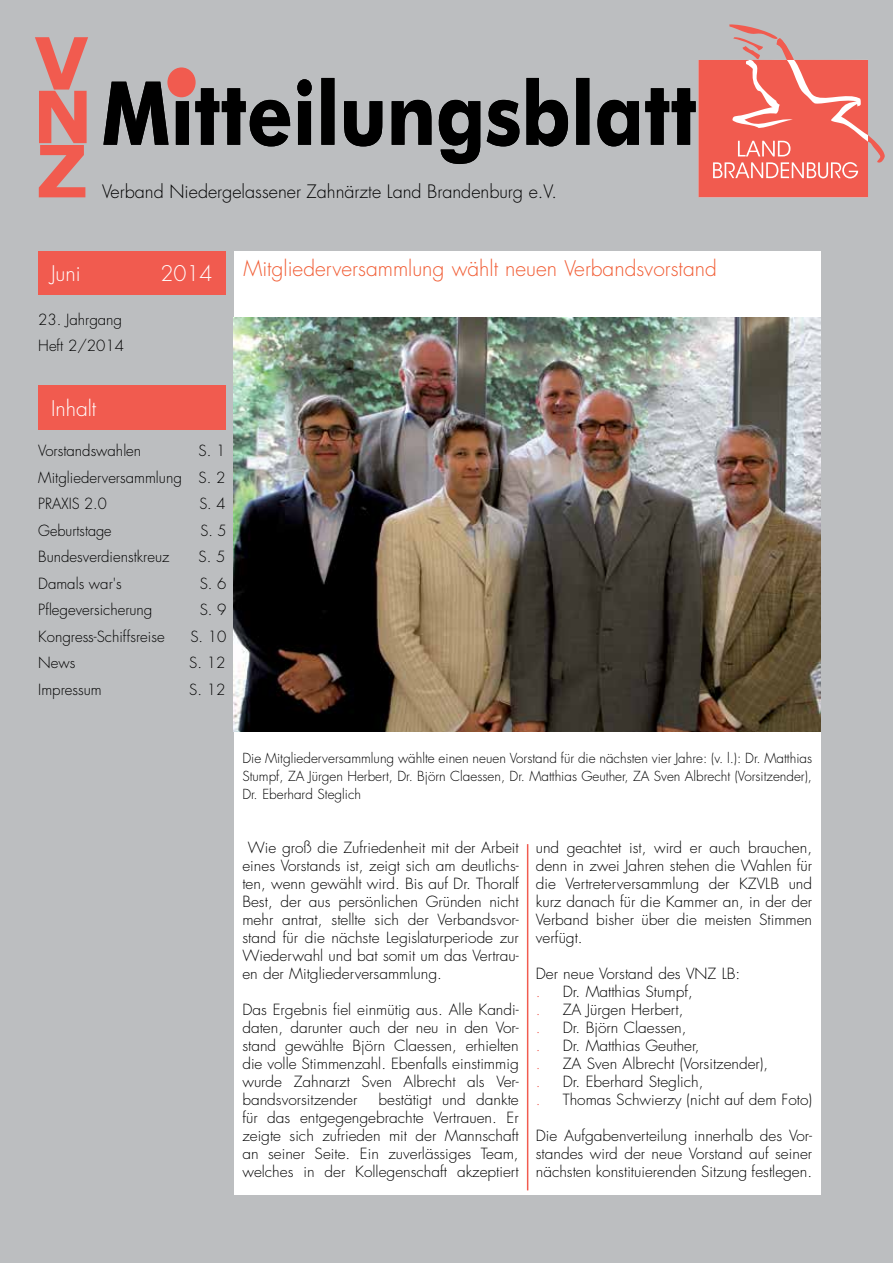
<style>
.page{position:relative;width:893px;height:1263px;background:#bcbec0}
.page>*{position:absolute;margin:0;border:0;box-sizing:border-box;transform-origin:0 0}
.t1{font:300 21px "Futura Std";color:#f15d35}
.t2{font:300 21px "Futura Std";color:#fff}
.t3{font:300 18px "Futura Std";color:#000}
.t4{font:300 15px/18px "Futura Std";color:#000;text-align:justify}
.t5{font:300 15px "Futura Std";color:#000;scale:.96 1}
.t6{font:300 15px "Futura Std";color:#f15b4f}
.t7{font:300 13.5px/18px "Futura Std";color:#000;text-align:justify}
</style>
<div class="page">
<div style="left:38px;top:251px;width:187px;height:44px;background:#f15b4f"></div>
<div style="left:234px;top:251px;width:587px;height:944px;background:#fff"></div>
<hr style="left:527px;top:844px;width:1px;height:346px;background:#f15b4f">
<svg style="left:698px;top:24px;width:187px;height:173px"></svg>
<div style="left:168px;top:68px;width:27px;height:29px;background:#f15b4f;border-radius:50%"></div>
<div style="left:167px;top:67px;width:29px;height:30px;border:2px solid #f15b4f;border-radius:50%"></div>
<svg style="left:103px;top:78px;width:593px;height:86px"></svg>
<svg style="left:35px;top:37px;width:53px;height:160px"></svg>
<div style="left:38px;top:385px;width:187px;height:44px;background:#f15b4f"></div>
<img style="left:234px;top:318px;width:587px;height:413px">
<p class="t3" style="left:102px;top:180px;width:456px">Verband Niedergelassener Zahnärzte Land Brandenburg e.V.</p>
<h1 class="t2" style="left:51px;top:261px;width:31px">Juni</h1>
<h1 class="t2" style="left:161px;top:261px;width:54px">2014</h1>
<p class="t4" style="left:38px;top:307px;width:87px;line-height:26.5px">23. Jahrgang<br>Heft 2/2014</p>
<h1 class="t1" style="left:243px;top:255px;width:475px">Mitgliederversammlung wählt neuen Verbandsvorstand</h1>
<h1 class="t2" style="left:51px;top:395px;width:47px">Inhalt</h1>
<p class="t4" style="left:38px;top:442px;width:105px">Vorstandswahlen</p>
<p class="t4" style="left:38px;top:438px;width:189px;line-height:26.5px;text-indent:160px">S. 1<br>Mitgliederversammlung S. 2<br>PRAXIS 2.0</p>
<p class="t4" style="left:199px;top:495px;width:27px">S. 4</p>
<p class="t5" style="left:38px;top:521px;width:78px">Geburtstage</p>
<p class="t4" style="left:200px;top:521px;width:27px">S. 5</p>
<p class="t4" style="left:38px;top:548px;width:133px">Bundesverdienstkreuz</p>
<p class="t4" style="left:199px;top:548px;width:28px">S. 5</p>
<p class="t4" style="left:38px;top:575px;width:85px">Damals war's</p>
<p class="t4" style="left:200px;top:575px;width:28px">S. 6</p>
<p class="t4" style="left:38px;top:601px;width:116px">Pflegeversicherung</p>
<p class="t4" style="left:200px;top:601px;width:28px">S. 9</p>
<p class="t4" style="left:38px;top:628px;width:128px">Kongress-Schiffsreise</p>
<p class="t4" style="left:190px;top:628px;width:38px">S. 10</p>
<p class="t4" style="left:38px;top:654px;width:39px">News</p>
<p class="t4" style="left:189px;top:654px;width:38px">S. 12</p>
<p class="t4" style="left:38px;top:681px;width:65px">Impressum</p>
<p class="t4" style="left:189px;top:681px;width:38px">S. 12</p>
<p class="t7" style="left:242px;top:749px;width:571px">Die Mitgliederversammlung wählte einen neuen Vorstand für die nächsten vier Jahre: (v. l.): Dr. Matthias Stumpf, ZA Jürgen Herbert, Dr. Björn Claessen, Dr. Matthias Geuther, ZA Sven Albrecht (Vorsitzender), Dr. Eberhard Steglich</p>
<p class="t4" style="left:242px;top:839px;width:278px;text-indent:6px">Wie groß die Zufriedenheit mit der Arbeit eines Vorstands ist, zeigt sich am deutlichs&shy;ten, wenn gewählt wird. Bis auf Dr. Thoralf Best, der aus persönlichen Gründen nicht mehr antrat, stellte sich der Verbandsvor&shy;stand für die nächste Legislaturperiode zur Wiederwahl und bat somit um das Vertrau&shy;en der Mitgliederversammlung.</p>
<p class="t4" style="left:242px;top:1001px;width:278px">Das Ergebnis fiel einmütig aus. Alle Kandi&shy;daten, darunter auch der neu in den Vor&shy;stand gewählte Björn Claessen, erhielten die volle Stimmenzahl. Ebenfalls einstimmig wurde Zahnarzt Sven Albrecht als Ver&shy;bandsvorsitzender</p>
<p class="t4" style="left:242px;top:1091px;width:278px;text-indent:136px">bestätigt und dankte für das entgegengebrachte Vertrauen. Er zeigte sich zufrieden mit der Mannschaft an seiner Seite. Ein zuverlässiges Team, welches in der Kollegenschaft akzeptiert</p>
<p class="t4" style="left:536px;top:839px;width:278px">und geachtet ist, wird er auch brauchen, denn in zwei Jahren stehen die Wahlen für die Vertreterversammlung der KZVLB und kurz danach für die Kammer an, in der der Verband bisher über die meisten Stimmen verfügt.</p>
<p class="t4" style="left:536px;top:965px;width:206px">Der neue Vorstand des VNZ LB:</p>
<p class="t6" style="left:536px;top:982px;width:6px">.</p>
<p class="t4" style="left:563px;top:983px;width:132px">Dr. Matthias Stumpf,</p>
<p class="t6" style="left:536px;top:1000px;width:6px">.</p>
<p class="t4" style="left:563px;top:1001px;width:122px">ZA Jürgen Herbert,</p>
<p class="t6" style="left:536px;top:1018px;width:6px">.</p>
<p class="t4" style="left:563px;top:1019px;width:125px">Dr. Björn Claessen,</p>
<p class="t6" style="left:536px;top:1036px;width:6px">.</p>
<p class="t4" style="left:563px;top:1037px;width:138px">Dr. Matthias Geuther,</p>
<p class="t6" style="left:536px;top:1054px;width:6px">.</p>
<p class="t4" style="left:563px;top:1055px;width:207px">ZA Sven Albrecht (Vorsitzender),</p>
<p class="t6" style="left:536px;top:1072px;width:6px">.</p>
<p class="t4" style="left:563px;top:1073px;width:142px">Dr. Eberhard Steglich,</p>
<p class="t6" style="left:536px;top:1090px;width:6px">.</p>
<p class="t4" style="left:563px;top:1091px;width:251px">Thomas Schwierzy (nicht auf dem Foto)</p>
<p class="t4" style="left:536px;top:1127px;width:278px">Die Aufgabenverteilung innerhalb des Vor&shy;standes wird der neue Vorstand auf seiner nächsten konstituierenden Sitzung festlegen.</p>
</div>
